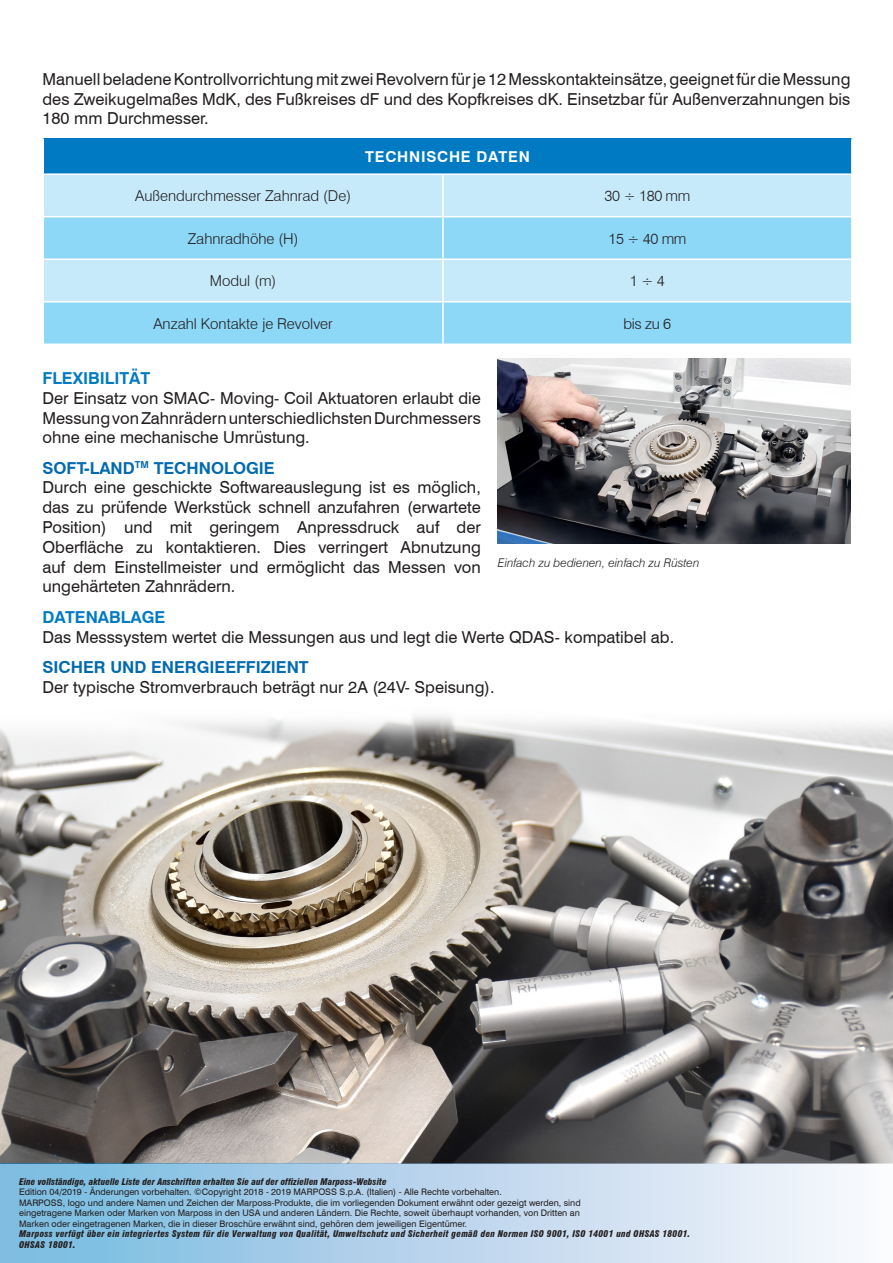
<style>
.page{position:relative;width:893px;height:1263px;background:#fff}
.page>*{position:absolute;margin:0;border:0;box-sizing:border-box;transform-origin:0 0}
.Didascalia{font:16.5px/19.8px "Swiss 721 BT";color:#231f20;text-align:justify}
.Didascalia-2{font:700 16.5px "Swiss 721 BT";color:#016ab0}
.Didascalia-3{font:700 16.5px "Swiss 721 BT";color:#007ac2}
.Didascalia-4{font:300 15px "Swiss 721 BT";color:#231f20}
.Didascalia-5{font:700 15px "Swiss 721 BT";letter-spacing:.05em;color:#fff}
.Didascalia-6{font:italic 300 12px "Swiss 721 BT";color:#231f20}
.t1{font:9px/10.5px "Swiss 721 BT";color:#231f20}
.s1{font-weight:900;font-style:italic;font-stretch:condensed}
</style>
<div class="page">
<img style="left:0;top:715px;width:893px;height:449px">
<img style="left:498px;top:358px;width:352px;height:186px">
<div style="left:0;top:1164px;width:893px;height:99px;background:linear-gradient(to right,#78b8df,#fcf7fc)"></div>
<div style="left:43px;top:139px;width:809px;height:35px;background:#007ac2"></div>
<div style="left:44px;top:175px;width:807px;height:126px;background:#c6eafa"></div>
<div style="left:44px;top:217px;width:807px;height:41px;background:#8dd7f7"></div>
<div style="left:44px;top:302px;width:807px;height:41px;background:#8dd7f7"></div>
<hr style="left:43px;top:139px;width:1px;height:34px;background:#fff">
<hr style="left:851px;top:139px;width:2px;height:34px;background:#fff">
<hr style="left:43px;top:173px;width:400px;height:2px;background:#fff">
<hr style="left:443px;top:173px;width:410px;height:2px;background:#fff">
<hr style="left:442px;top:175px;width:2px;height:41px;background:#fff">
<hr style="left:43px;top:216px;width:400px;height:1px;background:#fff">
<hr style="left:443px;top:216px;width:410px;height:1px;background:#fff">
<hr style="left:442px;top:217px;width:2px;height:41px;background:#fff">
<hr style="left:43px;top:258px;width:400px;height:2px;background:#fff">
<hr style="left:443px;top:258px;width:410px;height:2px;background:#fff">
<hr style="left:442px;top:260px;width:2px;height:41px;background:#fff">
<hr style="left:442px;top:302px;width:2px;height:41px;background:#fff">
<p class="Didascalia" style="left:43px;top:68px;width:809px">Manuell beladene Kontrollvorrichtung mit zwei Revolvern für je 12 Messkontakteinsätze, geeignet für die Messung des Zweikugelmaßes MdK, des Fußkreises dF und des Kopfkreises dK. Einsetzbar für Außenverzahnungen bis 180 mm Durchmesser.</p>
<p class="Didascalia-5" style="left:365px;top:146px;width:166px">TECHNISCHE DATEN</p>
<p class="Didascalia-4" style="left:135px;top:187px;width:218px">Außendurchmesser Zahnrad (De)</p>
<p class="Didascalia-4" style="left:605px;top:187px;width:87px">30 ÷ 180 mm</p>
<p class="Didascalia-4" style="left:188px;top:229px;width:112px">Zahnradhöhe (H)</p>
<p class="Didascalia-4" style="left:608px;top:229px;width:80px">15 ÷ 40 mm</p>
<p class="Didascalia-4" style="left:210px;top:272px;width:68px">Modul (m)</p>
<p class="Didascalia-4" style="left:630px;top:272px;width:36px">1 ÷ 4</p>
<p class="Didascalia-4" style="left:153px;top:314px;width:181px">Anzahl Kontakte je Revolver</p>
<p class="Didascalia-4" style="left:624px;top:314px;width:49px">bis zu 6</p>
<p class="Didascalia-3" style="left:43px;top:367px;width:109px">FLEXIBILITÄT</p>
<p class="Didascalia" style="left:43px;top:387px;width:440px">Der Einsatz von SMAC- Moving- Coil Aktuatoren erlaubt die Messung von Zahnrädern unterschiedlichsten Durchmessers ohne eine mechanische Umrüstung.</p>
<p class="Didascalia-2" style="left:43px;top:456px;width:234px">SOFT-LAND<sup>TM</sup> TECHNOLOGIE</p>
<p class="Didascalia" style="left:43px;top:477px;width:440px">Durch eine geschickte Softwareauslegung ist es möglich, das zu prüfende Werkstück schnell anzufahren (erwartete Position) und mit geringem Anpressdruck auf der Oberfläche zu kontaktieren. Dies verringert Abnutzung auf dem Einstellmeister und ermöglicht das Messen von ungehärteten Zahnrädern.</p>
<p class="Didascalia-3" style="left:43px;top:605px;width:124px">DATENABLAGE</p>
<p class="Didascalia" style="left:43px;top:626px;width:633px">Das Messsystem wertet die Messungen aus und legt die Werte QDAS- kompatibel ab.</p>
<p class="Didascalia-2" style="left:43px;top:655px;width:268px">SICHER UND ENERGIEEFFIZIENT</p>
<p class="Didascalia" style="left:43px;top:676px;width:454px">Der typische Stromverbrauch beträgt nur 2A (24V- Speisung).</p>
<p class="Didascalia-6" style="left:498px;top:555px;width:203px">Einfach zu bedienen, einfach zu Rüsten</p>
<p class="t1" style="left:19px;top:1176px;width:673px"><span class="s1">Eine vollständige, aktuelle Liste der Anschriften erhalten Sie auf der offiziellen Marposs-Website<br></span>Edition 04/2019 - Änderungen vorbehalten. ©Copyright 2018 - 2019 MARPOSS S.p.A. (Italien) - Alle Rechte vorbehalten.<br>MARPOSS, logo und andere Namen und Zeichen der Marposs-Produkte, die im vorliegenden Dokument erwähnt oder gezeigt werden, sind<br>eingetragene Marken oder Marken von Marposs in den USA und anderen Ländern. Die Rechte, soweit überhaupt vorhanden, von Dritten an<br>Marken oder eingetragenen Marken, die in dieser Broschüre erwähnt sind, gehören dem jeweiligen Eigentümer.<br><span class="s1">Marposs verfügt über ein integriertes System für die Verwaltung von Qualität, Umweltschutz und Sicherheit gemäß den Normen ISO 9001, ISO 14001 und OHSAS 18001.<br>OHSAS 18001.</span></p>
</div>
